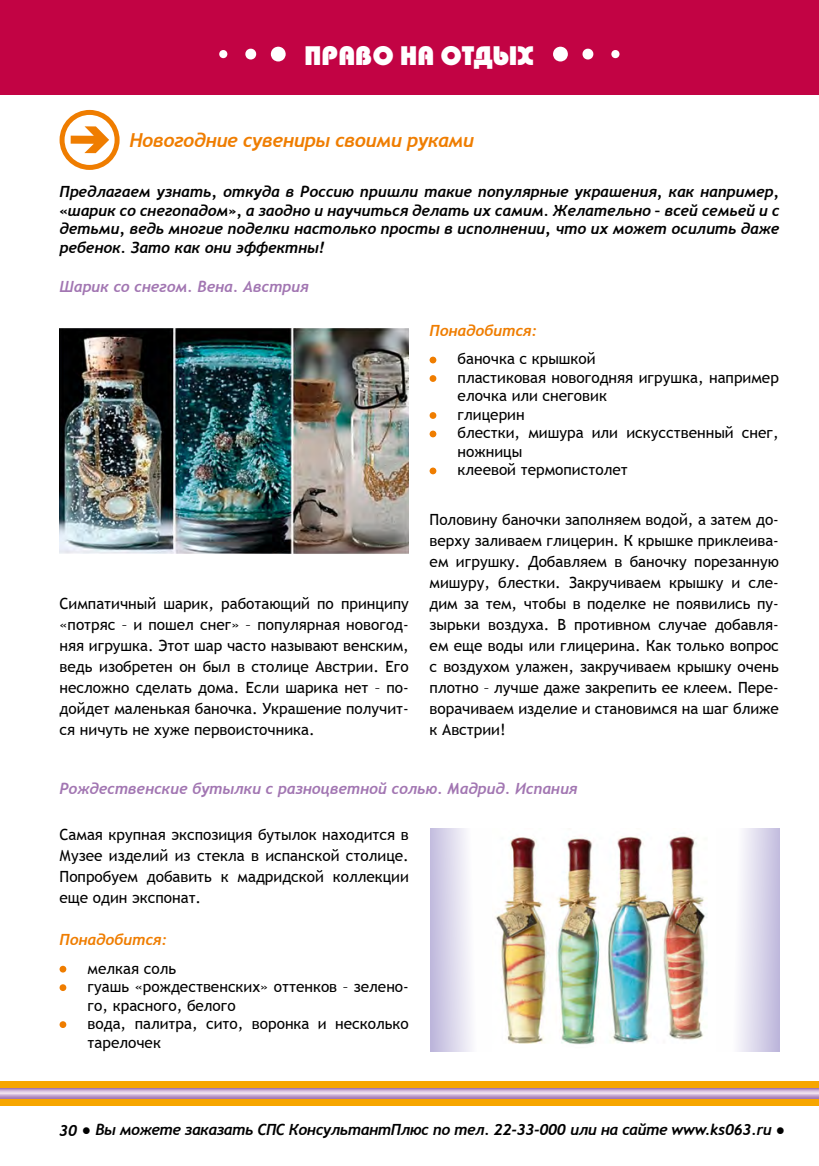
<style>
.page{position:relative;width:819px;height:1166px;background:#fff}
.page>*{position:absolute;margin:0;border:0;box-sizing:border-box;transform-origin:0 0}
.t1{font:800 26.78px "Bauhaus C";color:#fff}
.t2{font:italic 700 19.25px "Trebuchet";letter-spacing:-.015em;color:#ef7d00}
.t3{font:15.4px/21px "Trebuchet MS";color:#000;text-align:justify}
.t4{font:italic 700 15.4px/18.6px "Trebuchet";letter-spacing:-.02em;color:#000;text-align:justify}
.t5{font:italic 700 15.4px "Trebuchet";color:#a276b2}
.t6{font:italic 700 15.4px "Trebuchet";color:#ef7d00}
</style>
<div class="page">
<div style="left:0;top:1081px;width:819px;height:7px;background:#f7a600"></div>
<svg style="left:0;top:1088px;width:818px;height:10px;background:#caaed2"></svg>
<div style="left:0;top:1099px;width:819px;height:6px;background:#f7a600"></div>
<div style="left:0;top:0;width:819px;height:94px;background:#c20344"></div>
<svg style="left:271px;top:47px;width:14px;height:14px"></svg>
<svg style="left:245px;top:49px;width:11px;height:11px"></svg>
<svg style="left:219px;top:50px;width:8px;height:8px"></svg>
<svg style="left:553px;top:47px;width:15px;height:14px"></svg>
<svg style="left:582px;top:49px;width:11px;height:11px"></svg>
<svg style="left:611px;top:50px;width:8px;height:8px"></svg>
<svg style="left:60px;top:110px;width:60px;height:60px"></svg>
<svg style="left:429px;top:357px;width:7px;height:6px"></svg>
<svg style="left:429px;top:375px;width:7px;height:7px"></svg>
<svg style="left:429px;top:412px;width:7px;height:7px"></svg>
<svg style="left:429px;top:431px;width:7px;height:6px"></svg>
<svg style="left:429px;top:467px;width:7px;height:7px"></svg>
<img style="left:60px;top:329px;width:348px;height:225px">
<svg style="left:60px;top:966px;width:6px;height:6px"></svg>
<svg style="left:60px;top:984px;width:6px;height:7px"></svg>
<svg style="left:60px;top:1021px;width:6px;height:7px"></svg>
<svg style="left:430px;top:828px;width:42px;height:224px"></svg>
<svg style="left:738px;top:828px;width:41px;height:224px"></svg>
<img style="left:495px;top:836px;width:212px;height:208px">
<h1 class="t1" style="left:304px;top:40px;width:231px">ПРАВО НА ОТДЫХ</h1>
<p class="t2" style="left:129px;top:128px;width:346px">Новогодние сувениры своими руками</p>
<p class="t4" style="left:60px;top:183px;width:721px">Предлагаем узнать, откуда в Россию пришли такие популярные украшения, как например, «шарик со снегопадом», а заодно и научиться делать их самим. Желательно – всей семьей и с детьми, ведь многие поделки настолько просты в исполнении, что их может осилить даже ребенок. Зато как они эффектны!</p>
<p class="t5" style="left:60px;top:277px;width:251px">Шарик со снегом. Вена. Австрия</p>
<p class="t3" style="left:60px;top:593px;width:351px">Симпатичный шарик, работающий по принципу «потряс – и пошел снег» – популярная новогод&shy;няя игрушка. Этот шар часто называют венским, ведь изобретен он был в столице Австрии. Его несложно сделать дома. Если шарика нет – по&shy;дойдет маленькая баночка. Украшение получит&shy;ся ничуть не хуже первоисточника.</p>
<p class="t6" style="left:429px;top:321px;width:109px">Понадобится:</p>
<p class="t3" style="left:457px;top:350px;width:323px;line-height:18.6px;text-align:left">баночка с крышкой<br>пластиковая новогодняя игрушка, например елочка или снеговик<br>глицерин<br>блестки, мишура или искусственный снег, ножницы<br>клеевой термопистолет</p>
<p class="t3" style="left:429px;top:509px;width:351px">Половину баночки заполняем водой, а затем до&shy;верху заливаем глицерин. К крышке приклеива&shy;ем игрушку. Добавляем в баночку порезанную мишуру, блестки. Закручиваем крышку и сле&shy;дим за тем, чтобы в поделке не появились пу&shy;зырьки воздуха. В противном случае добавля&shy;ем еще воды или глицерина. Как только вопрос с воздухом улажен, закручиваем крышку очень плотно – лучше даже закрепить ее клеем. Пере&shy;ворачиваем изделие и становимся на шаг ближе к Австрии!</p>
<p class="t5" style="left:60px;top:779px;width:519px">Рождественские бутылки с разноцветной солью. Мадрид. Испания</p>
<p class="t3" style="left:60px;top:824px;width:351px">Самая крупная экспозиция бутылок находится в Музее изделий из стекла в испанской столице.<br>Попробуем добавить к мадридской коллекции еще один экспонат.</p>
<p class="t6" style="left:60px;top:930px;width:109px">Понадобится:</p>
<p class="t3" style="left:88px;top:959px;width:323px;line-height:18.6px;text-align:left">мелкая соль<br>гуашь «рождественских» оттенков – зелено&shy;го, красного, белого<br>вода, палитра, сито, воронка и несколько тарелочек</p>
<p class="t4" style="left:59px;top:1120px;width:727px">30 ● Вы можете заказать СПС КонсультантПлюс по тел. 22-33-000 или на сайте www.ks063.ru ●</p>
</div>
